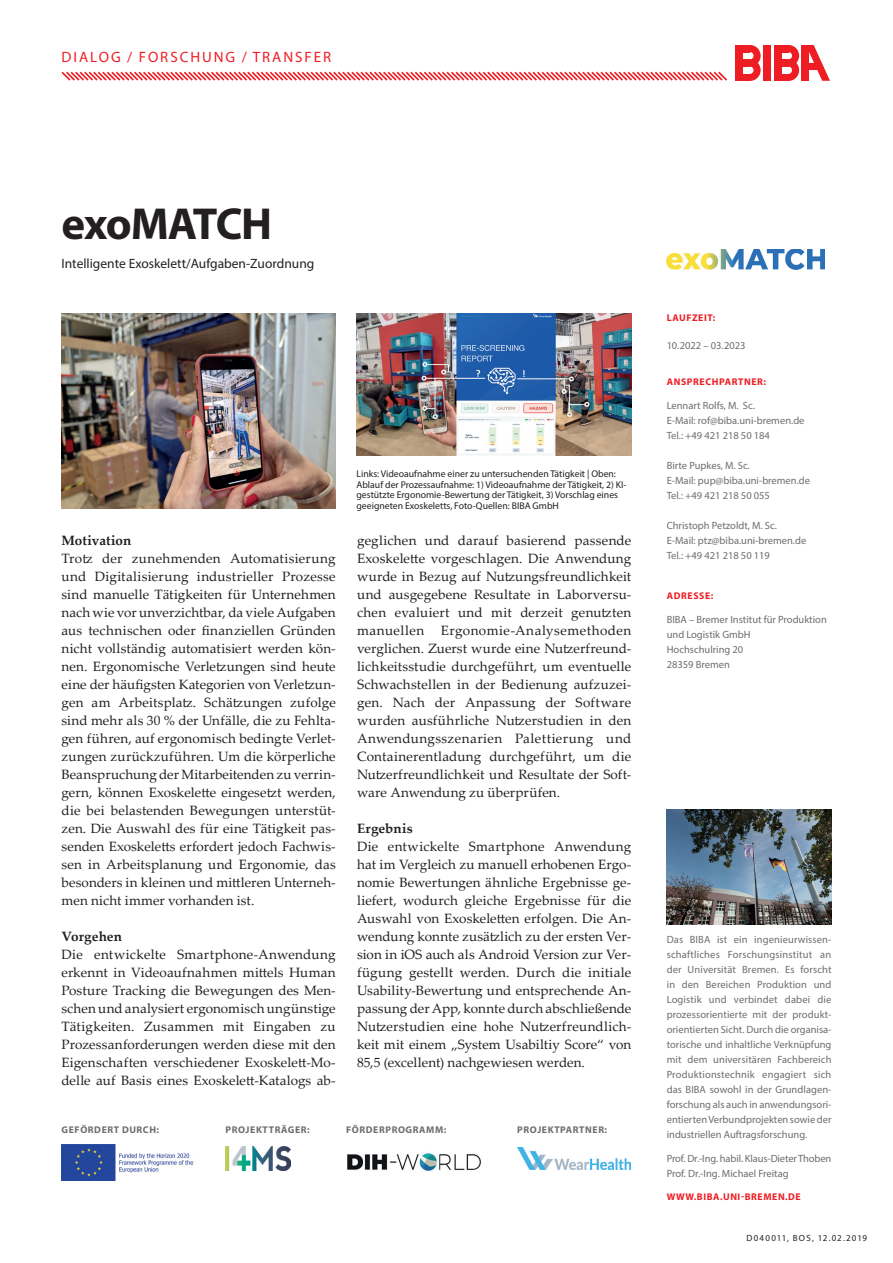
<style>
.page{position:relative;width:893px;height:1263px;background:#fff}
.page>*{position:absolute;margin:0;border:0;box-sizing:border-box;transform-origin:0 0}
.t1{font:700 45px "Myriad Pro";letter-spacing:-.03em;color:#231f20}
.t2{font:15px "Myriad Pro";letter-spacing:.13em;color:#ee1d23}
.t3{font:13.5px/18px "Palatino Linotype";letter-spacing:.005em;color:#231f20;text-align:justify}
.t4{font:13.5px "Myriad Pro";color:#231f20}
.t5{font:700 13.5px "Palatino Linotype";letter-spacing:.005em;color:#231f20}
.t6{font:10.5px/15px "Myriad Pro";color:#6c6d70}
.t7{font:9.75px/10.5px "Myriad Pro";color:#231f20}
.t8{font:700 9.75px "Myriad Pro";letter-spacing:.06em;color:#6c6d70}
.t9{font:700 9.75px "Myriad Pro";letter-spacing:.06em;color:#ee1d23}
.t10{font:9px "Myriad Pro";letter-spacing:.115em;color:#231f20}
</style>
<div class="page">
<svg style="left:61px;top:71px;width:666px;height:10px"></svg>
<div style="left:763px;top:45px;width:7px;height:36px;background:#ee1d23"></div>
<div style="left:802px;top:45px;width:7px;height:36px;background:#ee1d23"></div>
<svg style="left:809px;top:45px;width:21px;height:36px"></svg>
<div style="left:809px;top:63px;width:10px;height:7px;background:#ee1d23"></div>
<div style="left:736px;top:45px;width:7px;height:36px;background:#ee1d23"></div>
<div style="left:742px;top:45px;width:8px;height:7px;background:#ee1d23"></div>
<div style="left:742px;top:59px;width:8px;height:8px;background:#ee1d23"></div>
<div style="left:742px;top:74px;width:8px;height:7px;background:#ee1d23"></div>
<div style="left:774px;top:45px;width:7px;height:36px;background:#ee1d23"></div>
<div style="left:781px;top:45px;width:8px;height:7px;background:#ee1d23"></div>
<div style="left:781px;top:59px;width:8px;height:8px;background:#ee1d23"></div>
<div style="left:781px;top:74px;width:8px;height:7px;background:#ee1d23"></div>
<svg style="left:788px;top:45px;width:11px;height:36px"></svg>
<svg style="left:750px;top:45px;width:11px;height:36px"></svg>
<img style="left:667px;top:809px;width:164px;height:115px">
<img style="left:62px;top:1144px;width:132px;height:36px">
<img style="left:225px;top:1147px;width:66px;height:23px">
<img style="left:347px;top:1153px;width:134px;height:18px">
<img style="left:517px;top:1148px;width:114px;height:21px">
<img style="left:62px;top:314px;width:274px;height:195px">
<img style="left:357px;top:314px;width:274px;height:142px">
<img style="left:666px;top:249px;width:159px;height:20px">
<p class="t2" style="left:62px;top:48px;width:271px">DIALOG / FORSCHUNG / TRANSFER</p>
<h1 class="t1" style="left:62px;top:194px;width:212px">exoMATCH</h1>
<p class="t4" style="left:62px;top:255px;width:254px">Intelligente Exoskelett/Aufgaben-Zuordnung</p>
<p class="t5" style="left:62px;top:531px;width:71px">Motivation</p>
<p class="t3" style="left:62px;top:549px;width:276px">Trotz der zunehmenden Automatisierung und Digitalisierung industrieller Prozesse sind manuelle Tätigkeiten für Unternehmen nach wie vor unverzichtbar, da viele Aufgaben aus technischen oder finanziellen Gründen nicht vollständig automatisiert werden kön&shy;nen. Ergonomische Verletzungen sind heute eine der häufigsten Kategorien von Verletzun&shy;gen am Arbeitsplatz. Schätzungen zufolge sind mehr als 30 % der Unfälle, die zu Fehlta&shy;gen führen, auf ergonomisch bedingte Verlet&shy;zungen zurückzuführen. Um die körperliche Beanspruchung der Mitarbeitenden zu verrin&shy;gern, können Exoskelette eingesetzt werden, die bei belastenden Bewegungen unterstüt&shy;zen. Die Auswahl des für eine Tätigkeit pas&shy;senden Exoskeletts erfordert jedoch Fachwis&shy;sen in Arbeitsplanung und Ergonomie, das besonders in kleinen und mittleren Unterneh&shy;men nicht immer vorhanden ist.</p>
<p class="t5" style="left:62px;top:927px;width:62px">Vorgehen</p>
<p class="t3" style="left:62px;top:945px;width:276px">Die entwickelte Smartphone-Anwendung erkennt in Videoaufnahmen mittels Human Posture Tracking die Bewegungen des Men&shy;schen und analysiert ergonomisch ungünstige Tätigkeiten. Zusammen mit Eingaben zu Prozessanforderungen werden diese mit den Eigenschaften verschiedener Exoskelett-Mo&shy;delle auf Basis eines Exoskelett-Katalogs ab-</p>
<p class="t7" style="left:356px;top:468px;width:272px">Links: Videoaufnahme einer zu untersuchenden Tätigkeit | Oben:<br>Ablauf der Prozessaufnahme: 1) Videoaufnahme der Tätigkeit, 2) KI&shy;gestützte Ergonomie-Bewertung der Tätigkeit, 3) Vorschlag eines geeigneten Exoskeletts, Foto-Quellen: BIBA GmbH</p>
<p class="t3" style="left:357px;top:531px;width:276px">geglichen und darauf basierend passende Exoskelette vorgeschlagen. Die Anwendung wurde in Bezug auf Nutzungsfreundlichkeit und ausgegebene Resultate in Laborversu&shy;chen evaluiert und mit derzeit genutzten manuellen Ergonomie-Analysemethoden verglichen. Zuerst wurde eine Nutzerfreund&shy;lichkeitsstudie durchgeführt, um eventuelle Schwachstellen in der Bedienung aufzuzei&shy;gen. Nach der Anpassung der Software wurden ausführliche Nutzerstudien in den Anwendungsszenarien Palettierung und Containerentladung durchgeführt, um die Nutzerfreundlichkeit und Resultate der Soft&shy;ware Anwendung zu überprüfen.</p>
<p class="t5" style="left:357px;top:818px;width:57px">Ergebnis</p>
<p class="t3" style="left:357px;top:837px;width:276px">Die entwickelte Smartphone Anwendung hat im Vergleich zu manuell erhobenen Ergo&shy;nomie Bewertungen ähnliche Ergebnisse ge&shy;liefert, wodurch gleiche Ergebnisse für die Auswahl von Exoskeletten erfolgen. Die An&shy;wendung konnte zusätzlich zu der ersten Ver&shy;sion in iOS auch als Android Version zur Ver&shy;fügung gestellt werden. Durch die initiale Usability-Bewertung und entsprechende An&shy;passung der App, konnte durch abschließende Nutzerstudien eine hohe Nutzerfreundlich&shy;keit mit einem „System Usabiltiy Score“ von 85,5 (excellent) nachgewiesen werden.</p>
<p class="t8" style="left:62px;top:1123px;width:99px">GEFÖRDERT DURCH:</p>
<p class="t8" style="left:225px;top:1123px;width:86px">PROJEKTTRÄGER:</p>
<p class="t8" style="left:346px;top:1123px;width:102px">FÖRDERPROGRAMM:</p>
<p class="t8" style="left:517px;top:1123px;width:91px">PROJEKTPARTNER:</p>
<p class="t9" style="left:667px;top:311px;width:50px">LAUFZEIT:</p>
<p class="t6" style="left:667px;top:338px;width:80px">10.2022 – 03.2023</p>
<p class="t9" style="left:667px;top:375px;width:101px">ANSPRECHPARTNER:</p>
<p class="t6" style="left:667px;top:397px;width:139px">Lennart Rolfs, M. Sc.<br>E-Mail: rof@biba.uni-bremen.de<br>Tel.: +49 421 218 50 184</p>
<p class="t6" style="left:667px;top:457px;width:145px">Birte Pupkes, M. Sc.<br>E-Mail: pup@biba.uni-bremen.de<br>Tel.: +49 421 218 50 055</p>
<p class="t6" style="left:667px;top:517px;width:141px">Christoph Petzoldt, M. Sc.<br>E-Mail: ptz@biba.uni-bremen.de<br>Tel.: +49 421 218 50 119</p>
<p class="t9" style="left:667px;top:589px;width:48px">ADRESSE:</p>
<p class="t6" style="left:667px;top:611px;width:162px">BIBA – Bremer Institut für Produktion und Logistik GmbH<br>Hochschulring 20<br>28359 Bremen</p>
<p class="t6" style="left:667px;top:932px;width:166px;text-align:justify">Das BIBA ist ein ingenieurwissen&shy;schaftliches Forschungsinstitut an der Universität Bremen. Es forscht in den Bereichen Produktion und Logistik und verbindet dabei die prozessorientierte mit der produkt&shy;orientierten Sicht. Durch die organisa&shy;torische und inhaltliche Verknüpfung mit dem universitären Fachbereich Produktionstechnik engagiert sich das BIBA sowohl in der Grundlagen&shy;forschung als auch in anwendungsori&shy;entierten Verbundprojekten sowie der industriellen Auftragsforschung.</p>
<p class="t6" style="left:667px;top:1150px;width:166px">Prof. Dr.-Ing. habil. Klaus-Dieter Thoben<br>Prof. Dr.-Ing. Michael Freitag</p>
<p class="t9" style="left:667px;top:1190px;width:135px">WWW.BIBA.UNI-BREMEN.DE</p>
<p class="t10" style="left:746px;top:1232px;width:122px">D040011, BOS, 12.02.2019</p>
</div>
